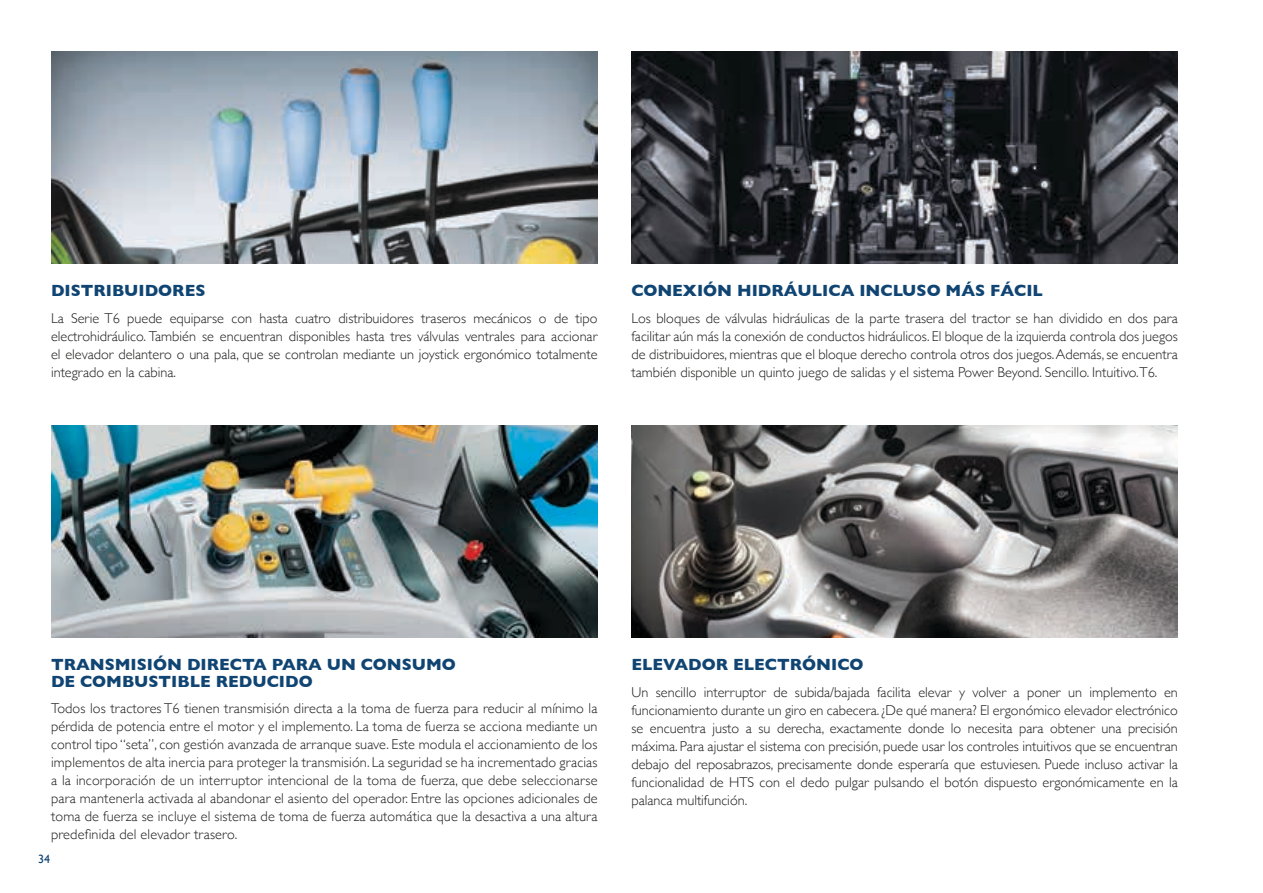
<style>
.page{position:relative;width:1263px;height:893px;background:#fff}
.page>*{position:absolute;margin:0;border:0;box-sizing:border-box;transform-origin:0 0}
.t1{font:700 16.5px/16.5px "Gill Sans";color:#104573}
.t2{font:300 14.25px/18px "Gill Sans";color:#1c1c1b;text-align:justify}
.t3{font:12px "Gill Sans";color:#104573}
</style>
<div class="page">
<img style="left:51px;top:51px;width:546px;height:213px">
<img style="left:51px;top:425px;width:546px;height:213px">
<img style="left:631px;top:51px;width:547px;height:213px">
<img style="left:631px;top:425px;width:547px;height:213px">
<hr style="left:1262px;top:612px;width:1px;height:281px;background:#4c86b9">
<p class="t1" style="left:51px;top:282px;width:156px">DISTRIBUIDORES</p>
<p class="t2" style="left:51px;top:308px;width:548px">La Serie T6 puede equiparse con hasta cuatro distribuidores traseros mecánicos o de tipo electrohidráulico. También se encuentran disponibles hasta tres válvulas ventrales para accionar el elevador delantero o una pala, que se controlan mediante un joystick ergonómico totalmente integrado en la cabina.</p>
<p class="t1" style="left:631px;top:282px;width:413px">CONEXIÓN HIDRÁULICA INCLUSO MÁS FÁCIL</p>
<p class="t2" style="left:631px;top:308px;width:548px">Los bloques de válvulas hidráulicas de la parte trasera del tractor se han dividido en dos para facilitar aún más la conexión de conductos hidráulicos. El bloque de la izquierda controla dos juegos de distribuidores, mientras que el bloque derecho controla otros dos juegos. Además, se encuentra también disponible un quinto juego de salidas y el sistema Power Beyond. Sencillo. Intuitivo.T6.</p>
<p class="t1" style="left:51px;top:656px;width:406px">TRANSMISIÓN DIRECTA PARA UN CONSUMO<br>DE COMBUSTIBLE REDUCIDO</p>
<p class="t2" style="left:51px;top:699px;width:548px">Todos los tractores T6 tienen transmisión directa a la toma de fuerza para reducir al mínimo la pérdida de potencia entre el motor y el implemento. La toma de fuerza se acciona mediante un control tipo “seta”, con gestión avanzada de arranque suave. Este modula el accionamiento de los implementos de alta inercia para proteger la transmisión. La seguridad se ha incrementado gracias a la incorporación de un interruptor intencional de la toma de fuerza, que debe seleccionarse para mantenerla activada al abandonar el asiento del operador. Entre las opciones adicionales de toma de fuerza se incluye el sistema de toma de fuerza automática que la desactiva a una altura predefinida del elevador trasero.</p>
<p class="t3" style="left:38px;top:852px;width:14px">34</p>
<p class="t1" style="left:631px;top:656px;width:233px">ELEVADOR ELECTRÓNICO</p>
<p class="t2" style="left:631px;top:683px;width:548px">Un sencillo interruptor de subida/bajada facilita elevar y volver a poner un implemento en funcionamiento durante un giro en cabecera. ¿De qué manera? El ergonómico elevador electrónico se encuentra justo a su derecha, exactamente donde lo necesita para obtener una precisión máxima. Para ajustar el sistema con precisión, puede usar los controles intuitivos que se encuentran debajo del reposabrazos, precisamente donde esperaría que estuviesen. Puede incluso activar la funcionalidad de HTS con el dedo pulgar pulsando el botón dispuesto ergonómicamente en la palanca multifunción.</p>
</div>
